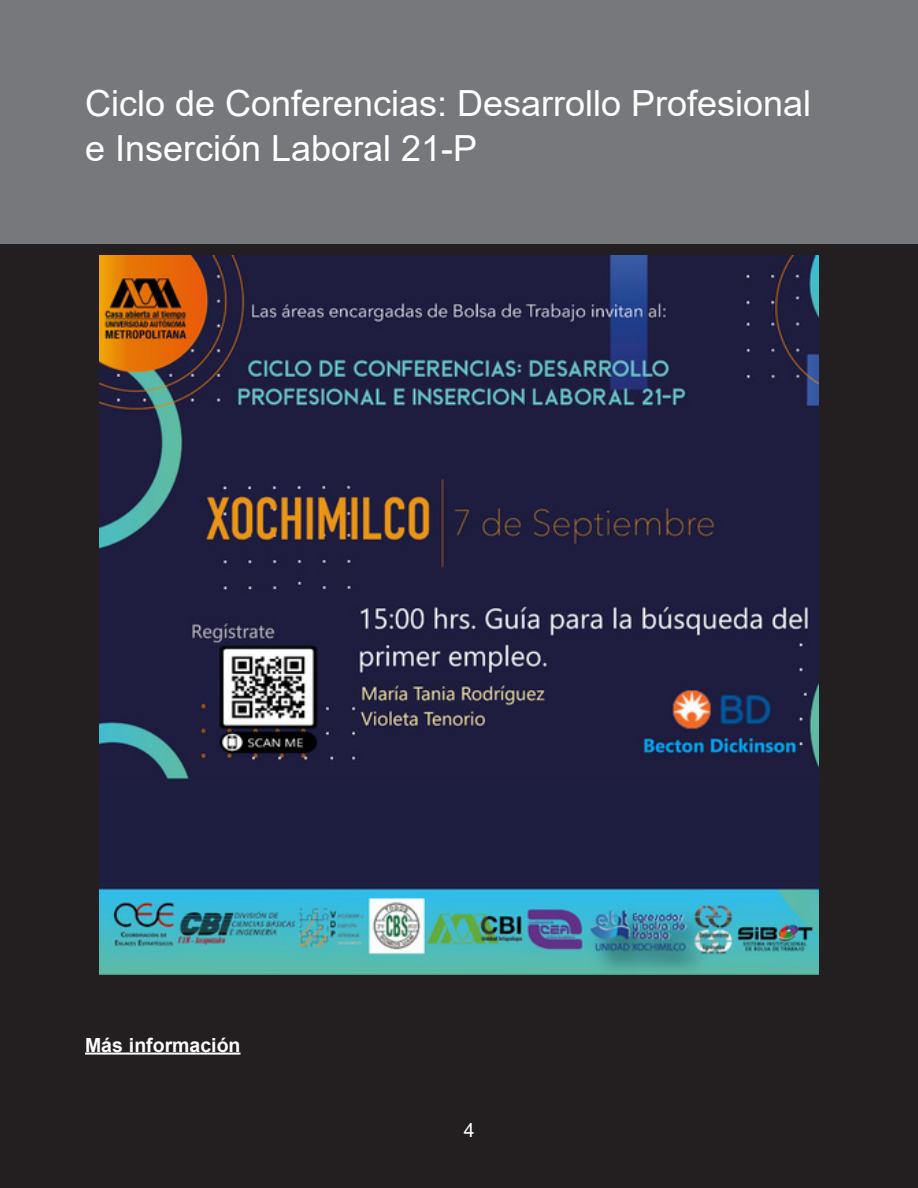
<style>
.page{position:relative;width:918px;height:1188px;background:#fff}
.page>*{position:absolute;margin:0;border:0;box-sizing:border-box;transform-origin:0 0}
.cabeza1Convocatorias{font:36px/45px "Arial";color:#fff}
.cuerpoArticulos_sin{font:700 19.5px "Arial";color:#fff}
.t1{font:19.5px "Arial";color:#fff}
</style>
<div class="page">
<div style="left:0;top:244px;width:918px;height:944px;background:#231f20"></div>
<div style="left:0;top:0;width:918px;height:244px;background:#76787b"></div>
<hr style="left:85px;top:1053px;width:156px;height:2px;background:#fff">
<img style="left:99px;top:255px;width:720px;height:720px">
<p class="cabeza1Convocatorias" style="left:85px;top:80px;width:728px">Ciclo de Conferencias: Desarrollo Profesional e Inserción Laboral 21-P</p>
<p class="cuerpoArticulos_sin" style="left:85px;top:1031px;width:157px">Más información</p>
<p class="t1" style="left:464px;top:1117px;width:12px">4</p>
</div>
